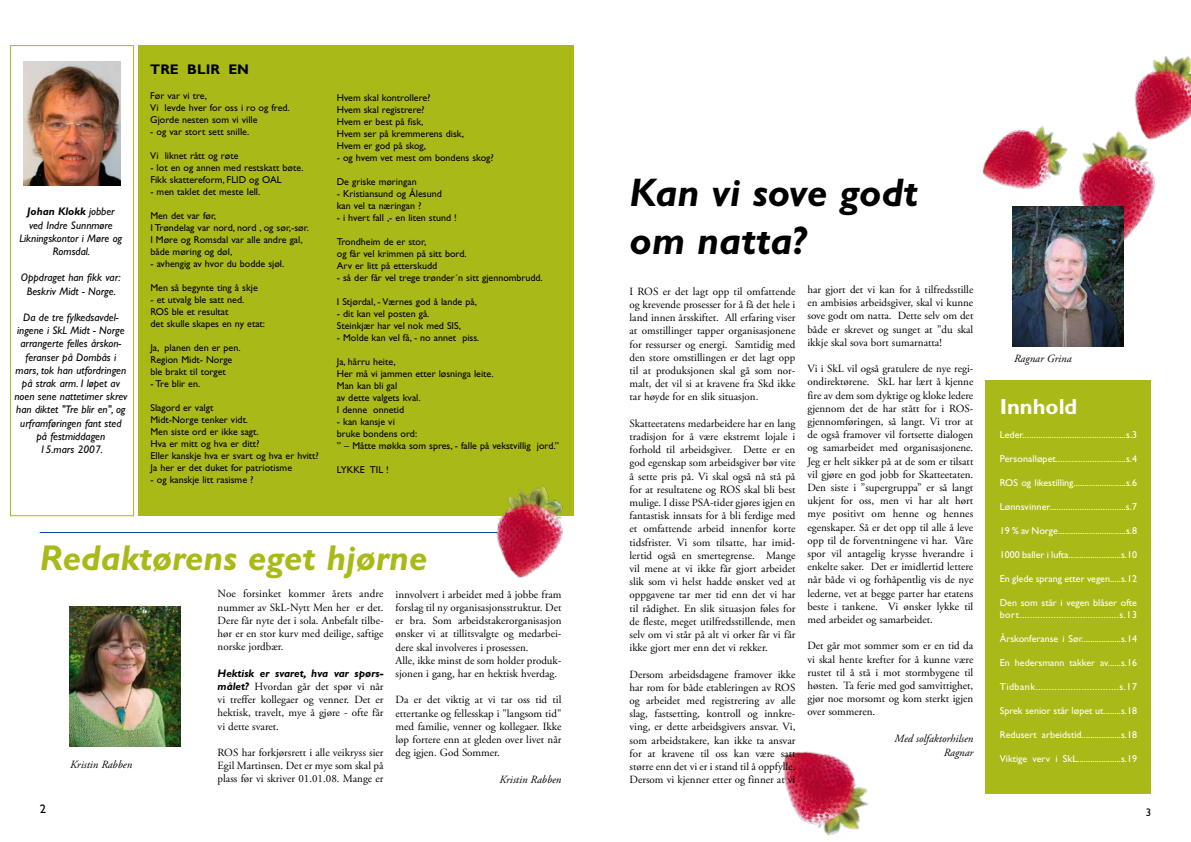
<style>
.page{position:relative;width:1191px;height:842px;background:#fff}
.page>*{position:absolute;margin:0;border:0;box-sizing:border-box;transform-origin:0 0}
.t1{font:italic 700 40px/48px "Gill Sans";color:#000}
.t2{font:italic 700 36px "Gill Sans";color:#a9b917}
.t3{font:700 22px "Gill Sans";color:#fff}
.t4{font:700 14px "Gill Sans";color:#000}
.t5{font:12.5px "Gill Sans";color:#000}
.t6{font:11px/13.2px "Adobe Garamond Pro";color:#000;text-align:justify}
.t7{font:italic 11px/13.2px "Gill Sans";color:#000;text-align:center}
.t8{font:italic 11px/14.4px "Adobe Garamond Pro";color:#000;text-align:right}
.t9{font:italic 700 11px "Gill Sans";color:#000}
.t10{font:10px/12px "Gill Sans";color:#000}
.t11{font:10px/12px "Gill Sans";color:#fff}
.t12{font:10px "Gill Sans";letter-spacing:.05em;color:#fff}
.s1{font-weight:700}
.s2{font-family:"Gill Sans";font-weight:700;font-style:italic}
</style>
<div class="page">
<div style="left:10px;top:45px;width:124px;height:471px;border:1px solid #a9b917"></div>
<div style="left:139px;top:46px;width:435px;height:470px;background:#a9b917"></div>
<img style="left:783px;top:751px;width:85px;height:85px">
<img style="left:1083px;top:142px;width:72px;height:107px">
<hr style="left:40px;top:532px;width:522px;height:1px;background:#004798">
<img style="left:1012px;top:206px;width:111px;height:141px">
<div style="left:985px;top:380px;width:166px;height:414px;background:#a9b917"></div>
<img style="left:69px;top:606px;width:111px;height:141px">
<img style="left:23px;top:61px;width:98px;height:125px">
<img style="left:982px;top:126px;width:101px;height:92px">
<img style="left:1099px;top:55px;width:92px;height:114px">
<img style="left:496px;top:485px;width:67px;height:93px">
<p class="t7" style="left:20px;top:205px;width:104px"><span class="s1">Johan Klokk</span> jobber ved Indre Sunnmøre<br>Likningskontor i Møre og<br>Romsdal.</p>
<p class="t7" style="left:21px;top:271px;width:101px">Oppdraget han fikk var:<br>Beskriv Midt - Norge.</p>
<p class="t7" style="left:14px;top:311px;width:114px">Da de tre fylkedsavdel&shy;ingene i SkL Midt - Norge arrangerte felles årskon&shy;feranser på Dombås i mars, tok han utfordringen på strak arm. I løpet av noen sene nattetimer skrev han diktet "Tre blir en", og urframføringen fant sted på festmiddagen<br>15.mars 2007.</p>
<p class="t4" style="left:150px;top:61px;width:100px">TRE BLIR EN</p>
<p class="t10" style="left:150px;top:90px;width:141px">Før var vi tre,<br>Vi levde hver for oss i ro og fred.<br>Gjorde nesten som vi ville</p>
<p class="t10" style="left:150px;top:126px;width:101px">- og var stort sett snille.</p>
<p class="t10" style="left:150px;top:150px;width:90px">Vi liknet rått og røte</p>
<p class="t10" style="left:150px;top:162px;width:155px">- lot en og annen med restskatt bøte.<br>Fikk skattereform, FLID og OAL</p>
<p class="t10" style="left:150px;top:186px;width:111px">- men taklet det meste lell.</p>
<p class="t10" style="left:150px;top:210px;width:160px">Men det var før,<br>I Trøndelag var nord, nord , og sør,-sør.<br>I Møre og Romsdal var alle andre gal, både møring og døl,</p>
<p class="t10" style="left:150px;top:258px;width:135px">- avhengig av hvor du bodde sjøl.</p>
<p class="t10" style="left:150px;top:282px;width:109px">Men så begynte ting å skje</p>
<p class="t10" style="left:150px;top:294px;width:116px">- et utvalg ble satt ned.<br>ROS ble et resultat<br>det skulle skapes en ny etat:</p>
<p class="t10" style="left:150px;top:342px;width:92px">Ja, planen den er pen.<br>Region Midt- Norge ble brakt til torget</p>
<p class="t10" style="left:150px;top:378px;width:51px">- Tre blir en.</p>
<p class="t10" style="left:150px;top:402px;width:170px">Slagord er valgt<br>Midt-Norge tenker vidt.<br>Men siste ord er ikke sagt.<br>Hva er mitt og hva er ditt?<br>Eller kanskje hva er svart og hva er hvitt?<br>Ja her er det duket for patriotisme</p>
<p class="t10" style="left:150px;top:474px;width:104px">- og kanskje litt rasisme ?</p>
<p class="t10" style="left:337px;top:92px;width:129px">Hvem skal kontrollere?<br>Hvem skal registrere?<br>Hvem er best på fisk,<br>Hvem ser på kremmerens disk,<br>Hvem er god på skog,</p>
<p class="t10" style="left:337px;top:152px;width:159px">- og hvem vet mest om bondens skog?</p>
<p class="t10" style="left:337px;top:176px;width:81px">De griske møringan</p>
<p class="t10" style="left:337px;top:188px;width:107px">- Kristiansund og Ålesund kan vel ta næringan ?</p>
<p class="t10" style="left:337px;top:212px;width:122px">- i hvert fall ,- en liten stund !</p>
<p class="t10" style="left:337px;top:236px;width:131px">Trondheim de er stor,<br>og får vel krimmen på sitt bord.<br>Arv er litt på etterskudd</p>
<p class="t10" style="left:337px;top:272px;width:207px">- så der får vel trege trønder´n sitt gjennombrudd.</p>
<p class="t10" style="left:337px;top:296px;width:142px">I Stjørdal, - Værnes god å lande på,</p>
<p class="t10" style="left:337px;top:308px;width:125px">- dit kan vel posten gå.<br>Steinkjær har vel nok med SIS,</p>
<p class="t10" style="left:337px;top:332px;width:144px">- Molde kan vel få, - no annet piss.</p>
<p class="t10" style="left:337px;top:356px;width:158px">Ja, hårru heite,<br>Her må vi jammen etter løsninga leite.<br>Man kan bli gal<br>av dette valgets kval.<br>I denne onnetid</p>
<p class="t10" style="left:337px;top:416px;width:223px">- kan kansje vi<br>bruke bondens ord:<br>” – Måtte møkka som spres, - falle på vekstvillig jord.”</p>
<p class="t10" style="left:337px;top:464px;width:54px">LYKKE TIL !</p>
<h2 class="t2" style="left:40px;top:537px;width:389px">Redaktørens eget hjørne</h2>
<p class="t6" style="left:218px;top:588px;width:167px">Noe forsinket kommer årets andre nummer av SkL-Nytt Men her er det.<br>Dere får nyte det i sola. Anbefalt tilbe&shy;hør er en stor kurv med deilige, saftige norske jordbær.</p>
<p class="t9" style="left:218px;top:667px;width:167px">Hektisk er svaret, hva var spørs-</p>
<p class="t6" style="left:218px;top:680px;width:167px"><span class="s2">målet?</span> Hvordan går det spør vi når vi treffer kollegaer og venner. Det er hektisk, travelt, mye å gjøre - ofte får vi dette svaret.</p>
<p class="t6" style="left:218px;top:746px;width:167px">ROS har forkjørsrett i alle veikryss sier Egil Martinsen. Det er mye som skal på plass før vi skriver 01.01.08. Mange er</p>
<p class="t6" style="left:395px;top:588px;width:167px;text-align:left">innvolvert i arbeidet med å jobbe fram forslag til ny organisasjonsstruktur. Det er bra. Som arbeidstakerorganisasjon ønsker vi at tillitsvalgte og medarbei&shy;dere skal involveres i prosessen.<br>Alle, ikke minst de som holder produk&shy;sjonen i gang, har en hektisk hverdag.</p>
<p class="t6" style="left:395px;top:694px;width:167px">Da er det viktig at vi tar oss tid til ettertanke og fellesskap i "langsom tid" med familie, venner og kollegaer. Ikke løp fortere enn at gleden over livet når deg igjen. God Sommer.</p>
<p class="t8" style="left:499px;top:772px;width:64px">Kristin Rabben</p>
<p class="t8" style="left:70px;top:758px;width:64px">Kristin Rabben</p>
<p class="t5" style="left:40px;top:801px;width:8px">2</p>
<h1 class="t1" style="left:629px;top:168px;width:290px">Kan vi sove godt om natta?</h1>
<p class="t6" style="left:629px;top:285px;width:167px">I ROS er det lagt opp til omfattende og krevende prosesser for å få det hele i land innen årsskiftet. All erfaring viser at omstillinger tapper organisasjonene for ressurser og energi. Samtidig med den store omstillingen er det lagt opp til at produksjonen skal gå som nor&shy;malt, det vil si at kravene fra Skd ikke tar høyde for en slik situasjon.</p>
<p class="t6" style="left:629px;top:417px;width:167px">Skatteetatens medarbeidere har en lang tradisjon for å være ekstremt lojale i forhold til arbeidsgiver. Dette er en god egenskap som arbeidsgiver bør vite å sette pris på. Vi skal også nå stå på for at resultatene og ROS skal bli best mulige. I disse PSA-tider gjøres igjen en fantastisk innsats for å bli ferdige med et omfattende arbeid innenfor korte tidsfrister. Vi som tilsatte, har imid&shy;lertid også en smertegrense. Mange vil mene at vi ikke får gjort arbeidet slik som vi helst hadde ønsket ved at oppgavene tar mer tid enn det vi har til rådighet. En slik situasjon føles for de fleste, meget utilfredsstillende, men selv om vi står på alt vi orker får vi får ikke gjort mer enn det vi rekker.</p>
<p class="t6" style="left:629px;top:668px;width:167px">Dersom arbeidsdagene framover ikke har rom for både etableringen av ROS og arbeidet med registrering av alle slag, fastsetting, kontroll og innkre&shy;ving, er dette arbeidsgivers ansvar. Vi, som arbeidstakere, kan ikke ta ansvar for at kravene til oss kan være satt større enn det vi er i stand til å oppfylle.<br>Dersom vi kjenner etter og finner at vi</p>
<p class="t6" style="left:807px;top:283px;width:167px">har gjort det vi kan for å tilfredsstille en ambisiøs arbeidsgiver, skal vi kunne sove godt om natta. Dette selv om det både er skrevet og sunget at ”du skal ikkje skal sova bort sumarnatta!</p>
<p class="t6" style="left:807px;top:362px;width:167px">Vi i SkL vil også gratulere de nye regi&shy;ondirektørene. SkL har lært å kjenne fire av dem som dyktige og kloke ledere gjennom det de har stått for i ROS&shy;gjennomføringen, så langt. Vi tror at de også framover vil fortsette dialogen og samarbeidet med organisasjonene.<br>Jeg er helt sikker på at de som er tilsatt vil gjøre en god jobb for Skatteetaten.<br>Den siste i ”supergruppa” er så langt ukjent for oss, men vi har alt hørt mye positivt om henne og hennes egenskaper. Så er det opp til alle å leve opp til de forventningene vi har. Våre spor vil antagelig krysse hverandre i enkelte saker. Det er imidlertid lettere når både vi og forhåpentlig vis de nye lederne, vet at begge parter har etatens beste i tankene. Vi ønsker lykke til med arbeidet og samarbeidet.</p>
<p class="t6" style="left:807px;top:640px;width:167px">Det går mot sommer som er en tid da vi skal hente krefter for å kunne være rustet til å stå i mot stormbygene til høsten. Ta ferie med god samvittighet, gjør noe morsomt og kom sterkt igjen over sommeren.</p>
<p class="t8" style="left:894px;top:731px;width:80px">Med solfaktorhilsen<br>Ragnar</p>
<p class="t8" style="left:1014px;top:352px;width:59px">Ragnar Grina</p>
<h3 class="t3" style="left:999px;top:393px;width:79px">Innhold</h3>
<p class="t11" style="left:999px;top:428px;width:137px">Leder..............................................s.3</p>
<p class="t11" style="left:999px;top:452px;width:139px">Personalløpet...............................s.4</p>
<p class="t11" style="left:999px;top:476px;width:139px">ROS og likestilling........................s.6</p>
<p class="t11" style="left:999px;top:500px;width:139px">Lønnsvinner.................................s.7</p>
<p class="t11" style="left:999px;top:524px;width:139px">19 % av Norge...............................s.8</p>
<p class="t11" style="left:999px;top:548px;width:139px">1000 baller i lufta........................s.10</p>
<p class="t11" style="left:999px;top:572px;width:139px">En glede sprang etter vegen.....s.12</p>
<p class="t11" style="left:999px;top:596px;width:139px">Den som står i vegen blåser ofte bort......................................s.13</p>
<p class="t11" style="left:999px;top:632px;width:139px">Årskonferanse i Sør..................s.14</p>
<p class="t11" style="left:999px;top:656px;width:139px">En hedersmann takker av......s.16</p>
<p class="t12" style="left:999px;top:681px;width:139px">Tidbank...............................s.17</p>
<p class="t11" style="left:999px;top:704px;width:139px">Sprek senior står løpet ut........s.18</p>
<p class="t11" style="left:999px;top:728px;width:139px">Redusert arbeidstid..................s.18</p>
<p class="t11" style="left:999px;top:752px;width:139px">Viktige verv i SkL....................s.19</p>
</div>
